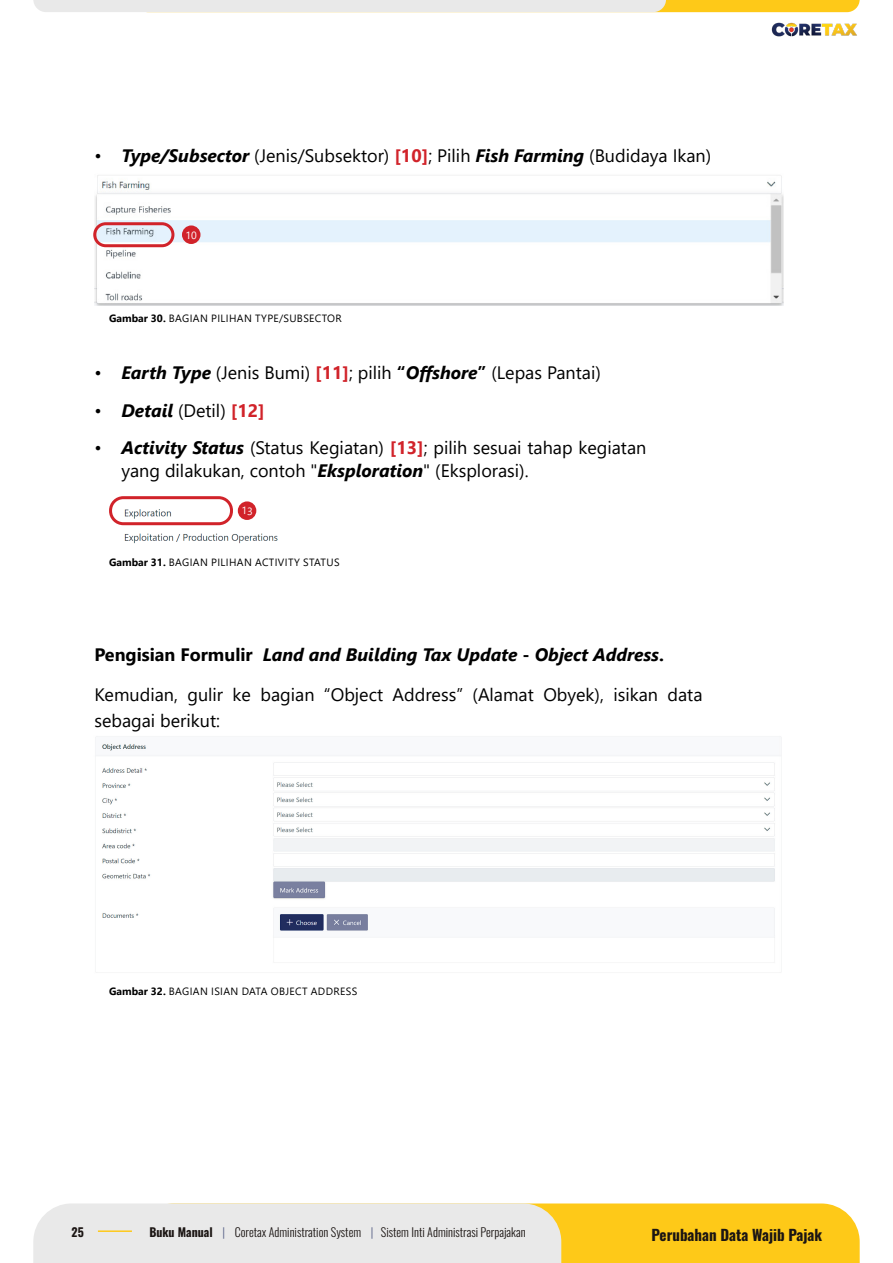
<style>
.page{position:relative;width:893px;height:1263px;background:#fff}
.page>*{position:absolute;margin:0;border:0;box-sizing:border-box;transform-origin:0 0}
.Body_Teks_Utama{font:18px/25.5px "Segoe UI";color:#000}
.Body_Teks_Utama-2{font:italic 700 18px "Segoe UI";color:#000}
.t1{font:700 15px "Oswald";color:#1b1513}
.t2{font:300 12px "Oswald";color:#1b1513}
.t3{font:700 12px "Oswald";color:#1b1513}
.Keterangan_Tabel_Gam{font:10.5px "Segoe UI";letter-spacing:.035em;color:#000}
.s1{font-weight:700;font-style:italic}
.s2{font-weight:700;color:#d1232a}
.s3{font-weight:700}
.s4{font-style:normal}
.s5{color:#586187}
</style>
<div class="page">
<img style="left:121px;top:501px;width:157px;height:43px">
<div style="left:109px;top:496px;width:124px;height:29px;border:3px solid #d1232a;border-radius:13px"></div>
<img style="left:94px;top:175px;width:690px;height:130px">
<div style="left:182px;top:225px;width:19px;height:19px;background:#d1232a;border-radius:50%"></div>
<div style="left:93px;top:222px;width:81px;height:25px;border:3px solid #d1232a;border-radius:11px"></div>
<div style="left:238px;top:501px;width:18px;height:19px;background:#d1232a;border-radius:50%"></div>
<img style="left:95px;top:736px;width:687px;height:202px">
<svg style="left:33px;top:1203px;width:827px;height:60px"></svg>
<hr style="left:98px;top:1230px;width:34px;height:2px;background:#fec91b">
<svg style="left:33px;top:0;width:827px;height:12px"></svg>
<img style="left:771px;top:22px;width:86px;height:15px">
<p class="Body_Teks_Utama" style="left:94px;top:141px;width:618px">• <span class="s1">Type/Subsector</span> (Jenis/Subsektor) <span class="s2">[10]</span>; Pilih <span class="s1">Fish Farming</span> (Budidaya Ikan)</p>
<p class="Keterangan_Tabel_Gam" style="left:109px;top:308px;width:234px"><span class="s3">Gambar 30.</span> BAGIAN PILIHAN TYPE/SUBSECTOR</p>
<p class="Body_Teks_Utama" style="left:94px;top:358px;width:508px">• <span class="s1">Earth Type</span> (Jenis Bumi) <span class="s2">[11]</span>; pilih <span class="s3">“</span><span class="s1">Offshore</span><span class="s3">”</span> (Lepas Pantai)</p>
<p class="Body_Teks_Utama" style="left:94px;top:396px;width:172px">• <span class="s1">Detail</span> (Detil) <span class="s2">[12]</span></p>
<p class="Body_Teks_Utama" style="left:121px;top:435px;width:526px;line-height:22.5px;text-indent:-27px">• <span class="s1">Activity Status</span> (Status Kegiatan) <span class="s2">[13]</span>; pilih sesuai tahap kegiatan yang dilakukan, contoh "<span class="s1">Eksploration</span>" (Eksplorasi).</p>
<p class="Keterangan_Tabel_Gam" style="left:109px;top:552px;width:232px"><span class="s3">Gambar 31.</span> BAGIAN PILIHAN ACTIVITY STATUS</p>
<p class="Body_Teks_Utama-2" style="left:94px;top:637px;width:571px"><span class="s4">Pengisian Formulir</span> Land and Building Tax Update <span class="s4">-</span> Object Address<span class="s4">.</span></p>
<p class="Body_Teks_Utama" style="left:94px;top:681px;width:610px">Kemudian, gulir ke bagian “Object Address” (Alamat Obyek), isikan data sebagai berikut:</p>
<p class="Keterangan_Tabel_Gam" style="left:109px;top:981px;width:250px"><span class="s3">Gambar 32.</span> BAGIAN ISIAN DATA OBJECT ADDRESS</p>
<p class="t3" style="left:72px;top:1226px;width:14px">25</p>
<p class="t2" style="left:149px;top:1221px;width:378px"><span class="s3">Buku Manual</span> <span class="s5">|</span> Coretax Administration System <span class="s5">|</span> Sistem Inti Administrasi Perpajakan</p>
<p class="t1" style="left:651px;top:1226px;width:172px">Perubahan Data Wajib Pajak</p>
</div>
